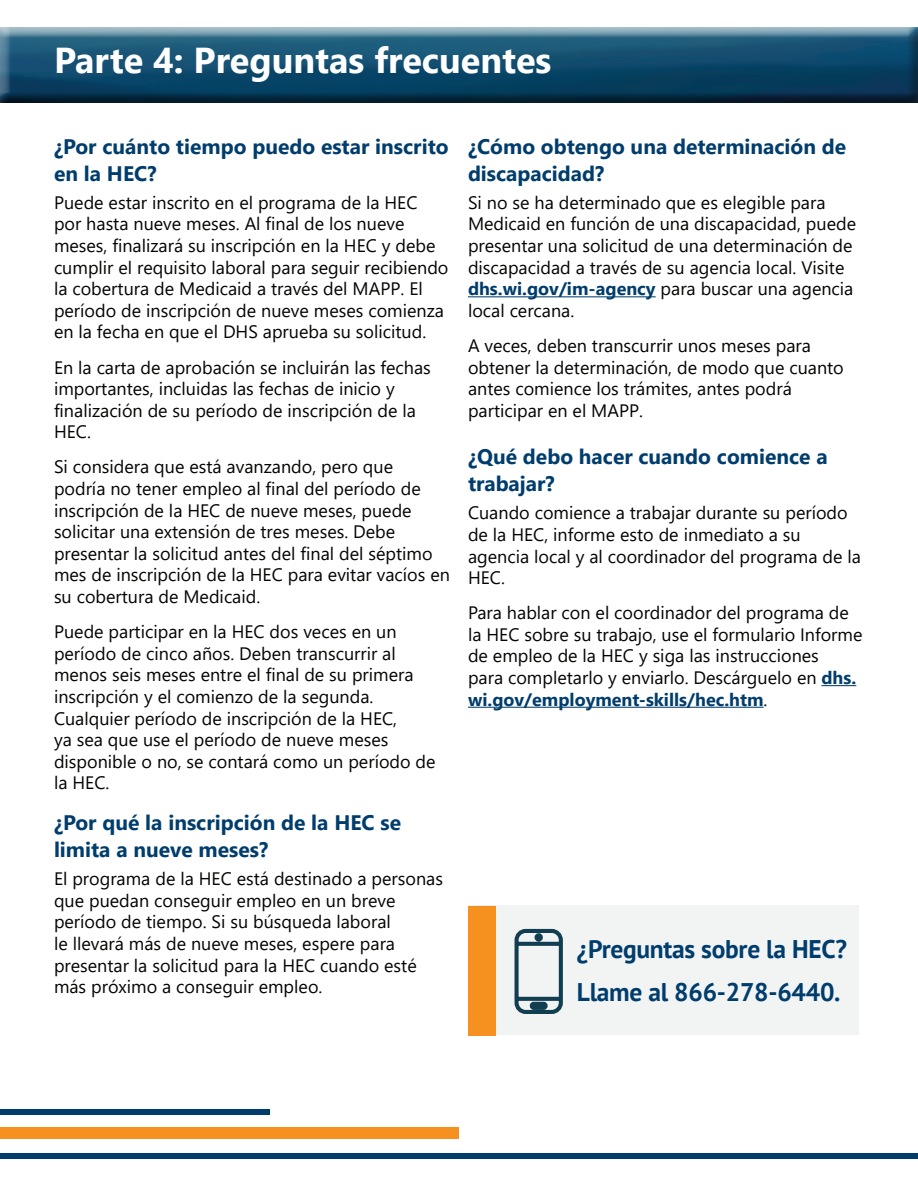
<style>
.page{position:relative;width:918px;height:1188px;background:#fff}
.page>*{position:absolute;margin:0;border:0;box-sizing:border-box;transform-origin:0 0}
.t1{font:700 36px "Segoe UI";color:#fff}
.t2{font:700 25.5px "PT Sans";letter-spacing:-.01em;color:#003d6d}
.t3{font:700 21px/27px "Segoe UI";color:#003d6d}
.t4{font:18px/21.6px "Segoe UI";color:#040503}
.s1{font-weight:700;color:#003d6d}
</style>
<div class="page">
<hr style="left:468px;top:296px;width:188px;height:1px;background:#003d6d">
<hr style="left:822px;top:685px;width:34px;height:1px;background:#003d6d">
<hr style="left:468px;top:707px;width:296px;height:1px;background:#003d6d">
<div style="left:0;top:27px;width:918px;height:76px;background:#040503;opacity:.5"></div>
<div style="left:468px;top:905px;width:391px;height:130px;background:#f2f4f4"></div>
<svg style="left:514px;top:928px;width:49px;height:86px"></svg>
<div style="left:468px;top:906px;width:28px;height:129px;background:#f6901e"></div>
<div style="left:0;top:1109px;width:270px;height:6px;background:#003d6d"></div>
<div style="left:0;top:1127px;width:459px;height:12px;background:#f6901e"></div>
<div style="left:0;top:1153px;width:918px;height:6px;background:#003d6d"></div>
<p class="t1" style="left:54px;top:26px;width:499px">Parte 4: Preguntas frecuentes</p>
<p class="t3" style="left:54px;top:131px;width:396px">¿Por cuánto tiempo puedo estar inscrito en la HEC?</p>
<p class="t4" style="left:54px;top:190px;width:396px">Puede estar inscrito en el programa de la HEC por hasta nueve meses. Al final de los nueve meses, finalizará su inscripción en la HEC y debe cumplir el requisito laboral para seguir recibiendo la cobertura de Medicaid a través del MAPP. El período de inscripción de nueve meses comienza en la fecha en que el DHS aprueba su solicitud.</p>
<p class="t4" style="left:54px;top:355px;width:378px">En la carta de aprobación se incluirán las fechas importantes, incluidas las fechas de inicio y finalización de su período de inscripción de la HEC.</p>
<p class="t4" style="left:54px;top:455px;width:397px">Si considera que está avanzando, pero que<br>podría no tener empleo al final del período de inscripción de la HEC de nueve meses, puede solicitar una extensión de tres meses. Debe presentar la solicitud antes del final del séptimo mes de inscripción de la HEC para evitar vacíos en su cobertura de Medicaid.</p>
<p class="t4" style="left:54px;top:619px;width:383px">Puede participar en la HEC dos veces en un período de cinco años. Deben transcurrir al menos seis meses entre el final de su primera inscripción y el comienzo de la segunda.<br>Cualquier período de inscripción de la HEC,<br>ya sea que use el período de nueve meses disponible o no, se contará como un período de la HEC.</p>
<p class="t3" style="left:54px;top:807px;width:349px">¿Por qué la inscripción de la HEC se limita a nueve meses?</p>
<p class="t4" style="left:54px;top:866px;width:391px">El programa de la HEC está destinado a personas que puedan conseguir empleo en un breve período de tiempo. Si su búsqueda laboral<br>le llevará más de nueve meses, espere para presentar la solicitud para la HEC cuando esté más próximo a conseguir empleo.</p>
<p class="t3" style="left:468px;top:131px;width:380px">¿Cómo obtengo una determinación de discapacidad?</p>
<p class="t4" style="left:468px;top:190px;width:390px">Si no se ha determinado que es elegible para Medicaid en función de una discapacidad, puede presentar una solicitud de una determinación de discapacidad a través de su agencia local. Visite <span class="s1">dhs.wi.gov/im-agency</span> para buscar una agencia local cercana.</p>
<p class="t4" style="left:468px;top:333px;width:377px">A veces, deben transcurrir unos meses para obtener la determinación, de modo que cuanto antes comience los trámites, antes podrá participar en el MAPP.</p>
<p class="t3" style="left:468px;top:441px;width:361px">¿Qué debo hacer cuando comience a trabajar?</p>
<p class="t4" style="left:468px;top:501px;width:395px">Cuando comience a trabajar durante su período de la HEC, informe esto de inmediato a su agencia local y al coordinador del programa de la HEC.</p>
<p class="t4" style="left:468px;top:600px;width:396px">Para hablar con el coordinador del programa de la HEC sobre su trabajo, use el formulario Informe de empleo de la HEC y siga las instrucciones<br>para completarlo y enviarlo. Descárguelo en <span class="s1">dhs. wi.gov/employment-skills/hec.htm</span>.</p>
<p class="t2" style="left:577px;top:932px;width:272px">¿Preguntas sobre la HEC?</p>
<p class="t2" style="left:577px;top:976px;width:265px">Llame al 866-278-6440.</p>
</div>
